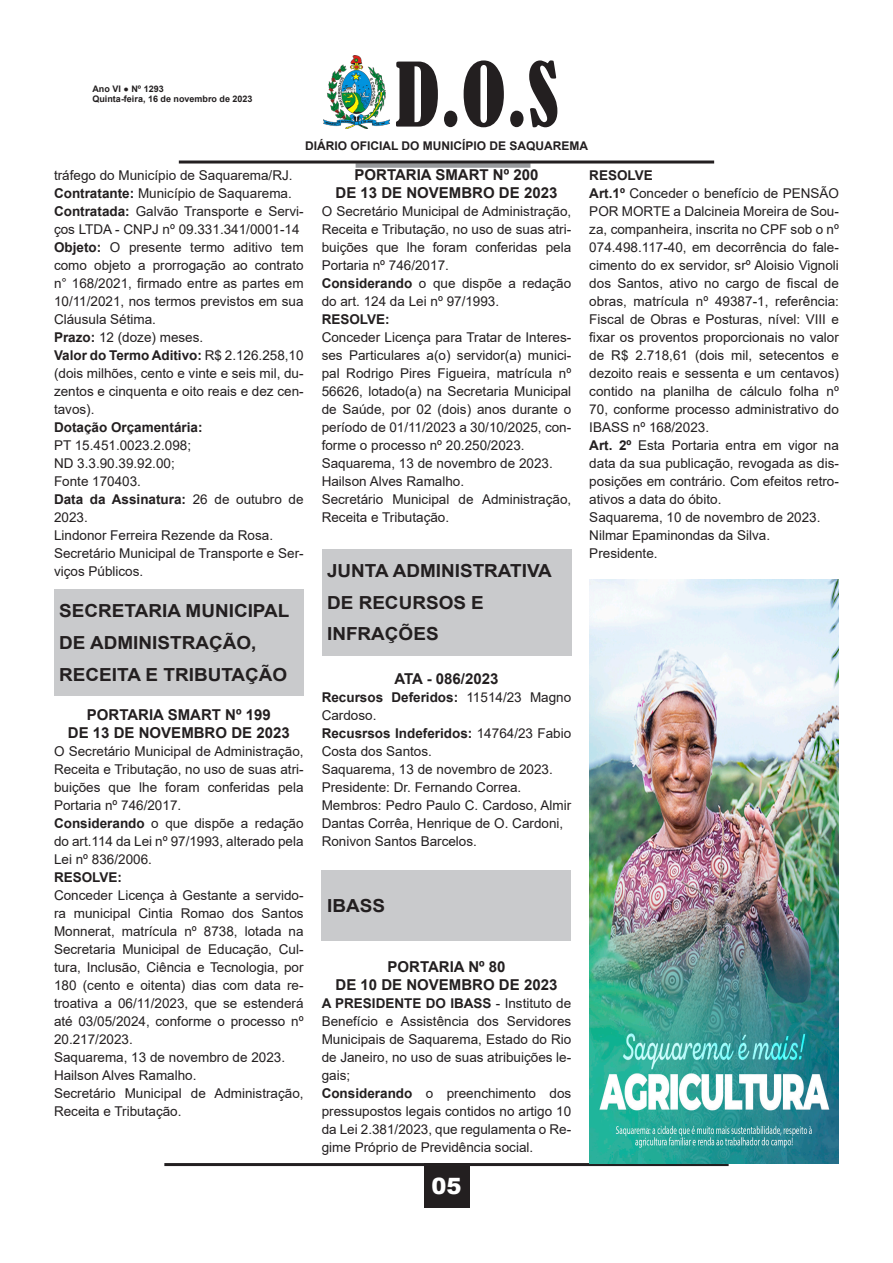
<style>
.page{position:relative;width:893px;height:1263px;background:#fff}
.page>*{position:absolute;margin:0;border:0;box-sizing:border-box;transform-origin:0 0}
.t1{font:condensed 82.5px "Bernard";color:#231f20}
.t2{font:900 22.5px "Arial";color:#fff}
.t3{font:700 18px "Arial";color:#231f20;scale:1.05 1}
.t4{font:700 15px "Arial";color:#231f20}
.t5{font:13.5px/18px "Arial";color:#231f20;text-align:justify}
.t6{font:700 13.5px "Arial";color:#231f20}
.t7{font:700 12px "Arial";color:#231f20}
.t8{font:700 9px/10.8px "Arial";color:#231f20}
.s1{font-weight:700}
</style>
<div class="page">
<hr style="left:164px;top:1163px;width:565px;height:3px;background:#231f20">
<div style="left:424px;top:1163px;width:45px;height:45px;background:#231f20"></div>
<img style="left:324px;top:55px;width:65px;height:73px">
<div style="left:356px;top:163px;width:174px;height:5px;background:#97999c"></div>
<hr style="left:179px;top:161px;width:535px;height:3px;background:#231f20">
<div style="left:54px;top:589px;width:250px;height:107px;background:#c9cacc"></div>
<div style="left:322px;top:870px;width:249px;height:70px;background:#c9cacc"></div>
<div style="left:322px;top:549px;width:249px;height:106px;background:#c9cacc"></div>
<img style="left:589px;top:579px;width:250px;height:584px">
<p class="t8" style="left:92px;top:83px;width:162px">Ano VI ● Nº 1293<br>Quinta-feira, 16 de novembro de 2023</p>
<h1 class="t1" style="left:395px;top:47px;width:165px">D.O.S</h1>
<p class="t7" style="left:305px;top:137px;width:285px">DIÁRIO OFICIAL DO MUNICÍPIO DE SAQUAREMA</p>
<p class="t5" style="left:54px;top:166px;width:240px">tráfego do Município de Saquarema/RJ.</p>
<p class="t5" style="left:54px;top:184px;width:239px"><span class="s1">Contratante:</span> Município de Saquarema.</p>
<p class="t5" style="left:54px;top:202px;width:251px"><span class="s1">Contratada:</span> Galvão Transporte e Servi&shy;ços LTDA - CNPJ nº 09.331.341/0001-14</p>
<p class="t5" style="left:54px;top:238px;width:251px"><span class="s1">Objeto:</span> O presente termo aditivo tem como objeto a prorrogação ao contrato n° 168/2021, firmado entre as partes em 10/11/2021, nos termos previstos em sua Cláusula Sétima.</p>
<p class="t5" style="left:54px;top:328px;width:151px"><span class="s1">Prazo:</span> 12 (doze) meses.</p>
<p class="t5" style="left:54px;top:346px;width:251px"><span class="s1">Valor do Termo Aditivo:</span> R$ 2.126.258,10 (dois milhões, cento e vinte e seis mil, du&shy;zentos e cinquenta e oito reais e dez cen&shy;tavos).</p>
<p class="t6" style="left:54px;top:418px;width:150px">Dotação Orçamentária:</p>
<p class="t5" style="left:54px;top:436px;width:139px">PT 15.451.0023.2.098;</p>
<p class="t5" style="left:54px;top:454px;width:122px">ND 3.3.90.39.92.00;</p>
<p class="t5" style="left:54px;top:472px;width:89px">Fonte 170403.</p>
<p class="t5" style="left:54px;top:490px;width:251px"><span class="s1">Data da Assinatura:</span> 26 de outubro de<br>2023.</p>
<p class="t5" style="left:54px;top:526px;width:221px">Lindonor Ferreira Rezende da Rosa.</p>
<p class="t5" style="left:54px;top:544px;width:251px">Secretário Municipal de Transporte e Ser&shy;viços Públicos.</p>
<p class="t3" style="left:59px;top:598px;width:221px">SECRETARIA MUNICIPAL</p>
<p class="t3" style="left:59px;top:630px;width:189px">DE ADMINISTRAÇÃO,</p>
<p class="t3" style="left:59px;top:661px;width:219px">RECEITA E TRIBUTAÇÃO</p>
<p class="t4" style="left:87px;top:704px;width:185px">PORTARIA SMART Nº 199</p>
<p class="t4" style="left:68px;top:722px;width:223px">DE 13 DE NOVEMBRO DE 2023</p>
<p class="t5" style="left:54px;top:742px;width:251px">O Secretário Municipal de Administração, Receita e Tributação, no uso de suas atri&shy;buições que lhe foram conferidas pela Portaria nº 746/2017.</p>
<p class="t5" style="left:54px;top:814px;width:251px"><span class="s1">Considerando</span> o que dispõe a redação do art.114 da Lei nº 97/1993, alterado pela Lei nº 836/2006.</p>
<p class="t6" style="left:54px;top:868px;width:70px">RESOLVE:</p>
<p class="t5" style="left:54px;top:886px;width:251px">Conceder Licença à Gestante a servido&shy;ra municipal Cintia Romao dos Santos Monnerat, matrícula nº 8738, lotada na Secretaria Municipal de Educação, Cul&shy;tura, Inclusão, Ciência e Tecnologia, por 180 (cento e oitenta) dias com data re&shy;troativa a 06/11/2023, que se estenderá até 03/05/2024, conforme o processo nº 20.217/2023.</p>
<p class="t5" style="left:54px;top:1048px;width:233px">Saquarema, 13 de novembro de 2023.</p>
<p class="t5" style="left:54px;top:1066px;width:144px">Hailson Alves Ramalho.</p>
<p class="t5" style="left:54px;top:1084px;width:251px">Secretário Municipal de Administração,<br>Receita e Tributação.</p>
<p class="t4" style="left:355px;top:164px;width:185px">PORTARIA SMART Nº 200</p>
<p class="t4" style="left:336px;top:182px;width:223px">DE 13 DE NOVEMBRO DE 2023</p>
<p class="t5" style="left:322px;top:202px;width:251px">O Secretário Municipal de Administração, Receita e Tributação, no uso de suas atri&shy;buições que lhe foram conferidas pela Portaria nº 746/2017.</p>
<p class="t5" style="left:322px;top:274px;width:251px"><span class="s1">Considerando</span> o que dispõe a redação do art. 124 da Lei nº 97/1993.</p>
<p class="t6" style="left:322px;top:310px;width:70px">RESOLVE:</p>
<p class="t5" style="left:322px;top:328px;width:251px">Conceder Licença para Tratar de Interes&shy;ses Particulares a(o) servidor(a) munici&shy;pal Rodrigo Pires Figueira, matrícula nº 56626, lotado(a) na Secretaria Municipal de Saúde, por 02 (dois) anos durante o período de 01/11/2023 a 30/10/2025, con&shy;forme o processo nº 20.250/2023.</p>
<p class="t5" style="left:322px;top:454px;width:233px">Saquarema, 13 de novembro de 2023.</p>
<p class="t5" style="left:322px;top:472px;width:144px">Hailson Alves Ramalho.</p>
<p class="t5" style="left:322px;top:490px;width:251px">Secretário Municipal de Administração,<br>Receita e Tributação.</p>
<p class="t3" style="left:327px;top:558px;width:216px">JUNTA ADMINISTRATIVA</p>
<p class="t3" style="left:327px;top:590px;width:151px">DE RECURSOS E</p>
<p class="t3" style="left:327px;top:621px;width:108px">INFRAÇÕES</p>
<p class="t4" style="left:394px;top:668px;width:105px">ATA - 086/2023</p>
<p class="t5" style="left:322px;top:688px;width:251px"><span class="s1">Recursos Deferidos:</span> 11514/23 Magno<br>Cardoso.</p>
<p class="t5" style="left:322px;top:724px;width:251px"><span class="s1">Recusrsos Indeferidos:</span> 14764/23 Fabio<br>Costa dos Santos.</p>
<p class="t5" style="left:322px;top:760px;width:233px">Saquarema, 13 de novembro de 2023.</p>
<p class="t5" style="left:322px;top:778px;width:201px">Presidente: Dr. Fernando Correa.</p>
<p class="t5" style="left:322px;top:796px;width:251px">Membros: Pedro Paulo C. Cardoso, Almir<br>Dantas Corrêa, Henrique de O. Cardoni,</p>
<p class="t5" style="left:322px;top:832px;width:157px">Ronivon Santos Barcelos.</p>
<p class="t3" style="left:327px;top:893px;width:57px">IBASS</p>
<p class="t4" style="left:387px;top:956px;width:119px">PORTARIA Nº 80</p>
<p class="t4" style="left:336px;top:974px;width:223px">DE 10 DE NOVEMBRO DE 2023</p>
<p class="t5" style="left:322px;top:994px;width:251px"><span class="s1">A PRESIDENTE DO IBASS</span> - Instituto de Benefício e Assistência dos Servidores Municipais de Saquarema, Estado do Rio de Janeiro, no uso de suas atribuições le&shy;gais;</p>
<p class="t5" style="left:322px;top:1084px;width:251px"><span class="s1">Considerando</span> o preenchimento dos pressupostos legais contidos no artigo 10 da Lei 2.381/2023, que regulamenta o Re&shy;gime Próprio de Previdência social.</p>
<h2 class="t2" style="left:431px;top:1170px;width:32px">05</h2>
<p class="t6" style="left:589px;top:166px;width:65px">RESOLVE</p>
<p class="t5" style="left:589px;top:184px;width:251px"><span class="s1">Art.1º</span> Conceder o benefício de PENSÃO POR MORTE a Dalcineia Moreira de Sou&shy;za, companheira, inscrita no CPF sob o nº 074.498.117-40, em decorrência do fale&shy;cimento do ex servidor, srº Aloisio Vignoli dos Santos, ativo no cargo de fiscal de obras, matrícula nº 49387-1, referência:<br>Fiscal de Obras e Posturas, nível: VIII e fixar os proventos proporcionais no valor de R$ 2.718,61 (dois mil, setecentos e dezoito reais e sessenta e um centavos) contido na planilha de cálculo folha nº 70, conforme processo administrativo do IBASS nº 168/2023.</p>
<p class="t5" style="left:589px;top:436px;width:251px"><span class="s1">Art. 2º</span> Esta Portaria entra em vigor na data da sua publicação, revogada as dis&shy;posições em contrário. Com efeitos retro&shy;ativos a data do óbito.</p>
<p class="t5" style="left:589px;top:508px;width:233px">Saquarema, 10 de novembro de 2023.</p>
<p class="t5" style="left:589px;top:526px;width:182px">Nilmar Epaminondas da Silva.</p>
<p class="t5" style="left:589px;top:544px;width:70px">Presidente.</p>
</div>
